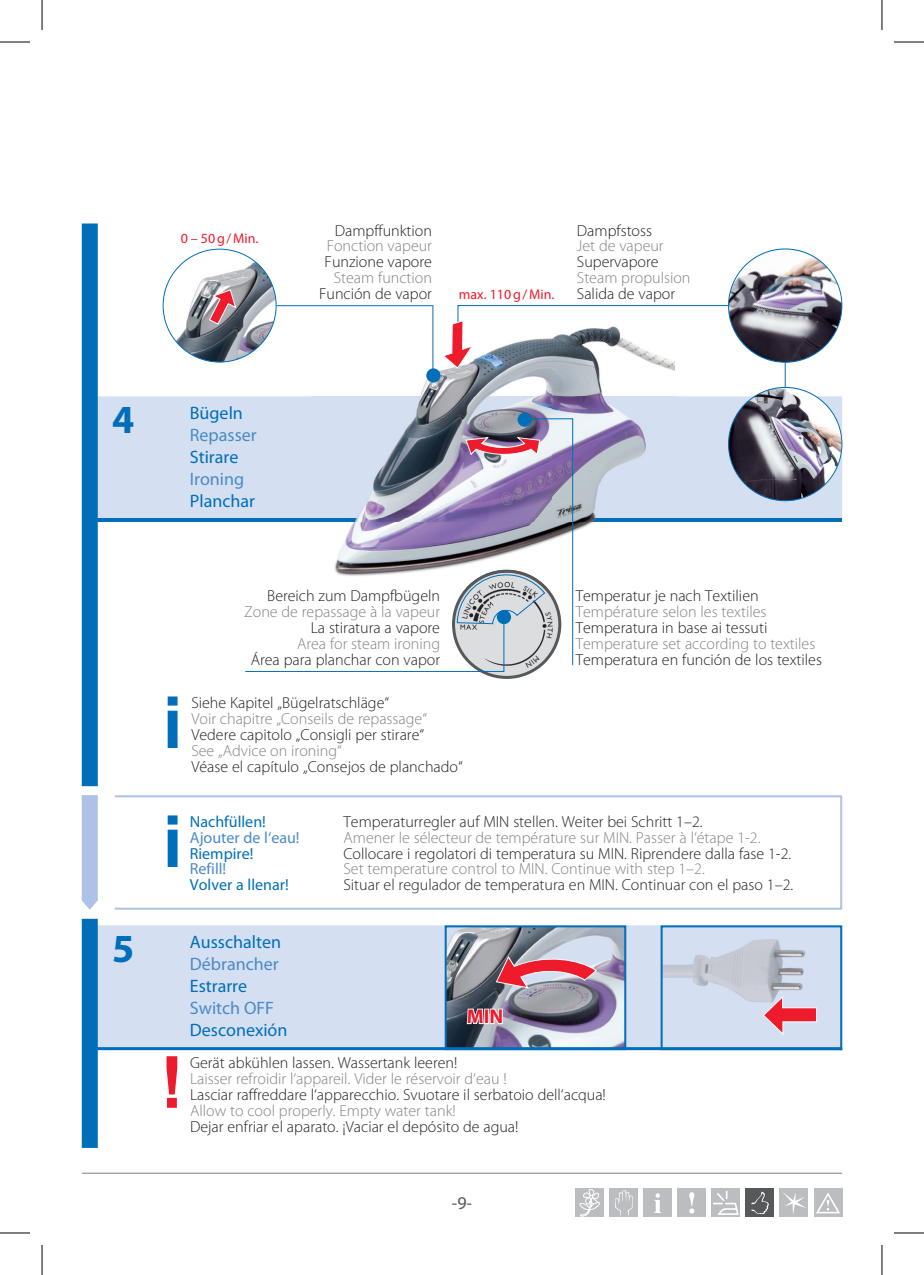
<style>
.page{position:relative;width:924px;height:1275px;background:#fff}
.page>*{position:absolute;margin:0;border:0;box-sizing:border-box;transform-origin:0 0}
.t1{font:700 72px "Arial";color:#006eb9}
.t2{font:700 72px "Arial";color:#ee1b2d}
.t3{font:700 40px "Myriad Pro";color:#006eb9}
.t4{font:700 20px "Myriad Pro";color:#ee1b2d}
.t5{font:18px "Myriad Pro";color:#006eb9}
.t6{font:18px "Myriad Pro";color:#4a8ac8}
.t7{font:18px "Myriad Pro";color:#57585a}
.t8{font:300 16px/32px "Myriad Pro";color:#231f20}
.t9{font:300 16px "Myriad Pro";color:#808285}
.t10{font:16px/32px "Myriad Pro";color:#006eb9}
.t11{font:16px "Myriad Pro";color:#4a8ac8}
.t12{font:14px "Myriad Pro";color:#ee1b2d}
</style>
<div class="page">
<hr style="left:82px;top:1172px;width:759px;height:1px;background:#808285">
<div style="left:98px;top:925px;width:740px;height:122px;background:#d4dff1"></div>
<img style="left:447px;top:928px;width:176px;height:119px">
<div style="left:444px;top:925px;width:182px;height:125px;border:2px solid #006eb9"></div>
<div style="left:98px;top:396px;width:743px;height:122px;background:#d4dff1"></div>
<hr style="left:92px;top:518px;width:749px;height:3px;background:#006eb9">
<img style="left:311px;top:305px;width:362px;height:283px">
<svg style="left:465px;top:946px;width:136px;height:94px"></svg>
<img style="left:663px;top:934px;width:153px;height:74px">
<div style="left:660px;top:925px;width:181px;height:125px;border:2px solid #006eb9"></div>
<svg style="left:761px;top:994px;width:56px;height:42px"></svg>
<div style="left:517px;top:412px;width:14px;height:15px;background:#006eb9;border-radius:50%"></div>
<div style="left:426px;top:368px;width:14px;height:14px;background:#006eb9;border-radius:50%"></div>
<svg style="left:276px;top:305px;width:157px;height:69px"></svg>
<img style="left:163px;top:249px;width:113px;height:113px;border-radius:56px">
<svg style="left:442px;top:305px;width:285px;height:69px"></svg>
<div style="left:82px;top:223px;width:16px;height:563px;background:#006eb9"></div>
<div style="left:82px;top:918px;width:16px;height:230px;background:#006eb9"></div>
<hr style="left:92px;top:1047px;width:749px;height:3px;background:#006eb9">
<svg style="left:208px;top:289px;width:29px;height:36px"></svg>
<svg style="left:82px;top:795px;width:16px;height:114px"></svg>
<div style="left:114px;top:795px;width:727px;height:114px;border:2px solid #adc2e4"></div>
<svg style="left:784px;top:362px;width:1px;height:25px"></svg>
<svg style="left:244px;top:418px;width:329px;height:261px"></svg>
<img style="left:728px;top:249px;width:113px;height:113px;border-radius:57px">
<img style="left:728px;top:387px;width:113px;height:114px;border-radius:57px">
<div style="left:643px;top:1188px;width:28px;height:29px;background:#bcbdc0"></div>
<svg style="left:654px;top:1193px;width:6px;height:20px"></svg>
<div style="left:745px;top:1188px;width:28px;height:29px;background:#57585a"></div>
<svg style="left:751px;top:1191px;width:17px;height:23px"></svg>
<div style="left:779px;top:1188px;width:28px;height:29px;background:#bcbdc0"></div>
<svg style="left:783px;top:1192px;width:23px;height:22px"></svg>
<div style="left:813px;top:1188px;width:28px;height:29px;background:#bcbdc0"></div>
<svg style="left:816px;top:1193px;width:24px;height:21px"></svg>
<div style="left:677px;top:1188px;width:28px;height:29px;background:#bcbdc0"></div>
<svg style="left:689px;top:1192px;width:5px;height:21px"></svg>
<div style="left:575px;top:1188px;width:28px;height:29px;background:#bcbdc0"></div>
<svg style="left:579px;top:1189px;width:21px;height:27px"></svg>
<div style="left:711px;top:1188px;width:28px;height:29px;background:#bcbdc0"></div>
<svg style="left:713px;top:1191px;width:26px;height:24px"></svg>
<div style="left:609px;top:1188px;width:28px;height:29px;background:#bcbdc0"></div>
<svg style="left:615px;top:1190px;width:17px;height:25px"></svg>
<hr style="left:0;top:42px;width:30px;height:1px;background:#000">
<hr style="left:893px;top:42px;width:30px;height:1px;background:#000">
<hr style="left:0;top:1232px;width:30px;height:1px;background:#000">
<hr style="left:893px;top:1232px;width:30px;height:1px;background:#000">
<hr style="left:42px;top:0;width:1px;height:30px;background:#000">
<hr style="left:42px;top:1245px;width:1px;height:30px;background:#000">
<hr style="left:881px;top:0;width:1px;height:30px;background:#000">
<hr style="left:881px;top:1245px;width:1px;height:30px;background:#000">
<p class="t12" style="left:181px;top:231px;width:79px">0 – 50 g / Min.</p>
<p class="t8" style="left:334px;top:214px;width:99px">Dampffunktion</p>
<p class="t9" style="left:326px;top:237px;width:107px">Fonction vapeur</p>
<p class="t8" style="left:324px;top:246px;width:109px">Funzione vapore</p>
<p class="t9" style="left:333px;top:269px;width:100px">Steam function</p>
<p class="t8" style="left:319px;top:278px;width:114px">Función de vapor</p>
<p class="t12" style="left:458px;top:287px;width:97px">max. 110 g / Min.</p>
<p class="t8" style="left:576px;top:214px;width:77px">Dampfstoss</p>
<p class="t9" style="left:576px;top:237px;width:88px">Jet de vapeur</p>
<p class="t8" style="left:576px;top:246px;width:83px">Supervapore</p>
<p class="t9" style="left:576px;top:269px;width:115px">Steam propulsion</p>
<p class="t8" style="left:576px;top:278px;width:100px">Salida de vapor</p>
<h2 class="t3" style="left:112px;top:397px;width:24px">4</h2>
<h2 class="t3" style="left:112px;top:926px;width:24px">5</h2>
<p class="t5" style="left:190px;top:403px;width:54px">Bügeln</p>
<p class="t6" style="left:190px;top:425px;width:68px">Repasser</p>
<p class="t5" style="left:190px;top:447px;width:50px">Stirare</p>
<p class="t5" style="left:190px;top:491px;width:67px">Planchar</p>
<p class="t6" style="left:190px;top:469px;width:56px">Ironing</p>
<h1 class="t1" style="left:162px;top:675px;width:22px">i</h1>
<p class="t8" style="left:267px;top:580px;width:174px">Bereich zum Dampfbügeln</p>
<p class="t9" style="left:244px;top:603px;width:197px">Zone de repassage à la vapeur</p>
<p class="t8" style="left:310px;top:612px;width:131px">La stiratura a vapore</p>
<p class="t9" style="left:297px;top:635px;width:144px">Area for steam ironing</p>
<p class="t8" style="left:250px;top:644px;width:191px">Área para planchar con vapor</p>
<p class="t8" style="left:191px;top:687px;width:199px">Siehe Kapitel „Bügelratschläge“</p>
<p class="t9" style="left:191px;top:710px;width:237px">Voir chapitre „Conseils de repassage“</p>
<p class="t8" style="left:191px;top:719px;width:273px">Vedere capitolo „Consigli per stirare“<br>Véase el capítulo „Consejos de planchado“</p>
<p class="t9" style="left:191px;top:742px;width:152px">See „Advice on ironing“</p>
<p class="t8" style="left:575px;top:580px;width:184px">Temperatur je nach Textilien</p>
<p class="t9" style="left:575px;top:603px;width:192px">Température selon les textiles</p>
<p class="t8" style="left:575px;top:612px;width:193px">Temperatura in base ai tessuti</p>
<p class="t9" style="left:575px;top:635px;width:241px">Temperature set according to textiles</p>
<p class="t8" style="left:575px;top:644px;width:248px">Temperatura en función de los textiles</p>
<h1 class="t1" style="left:162px;top:794px;width:22px">i</h1>
<p class="t10" style="left:190px;top:805px;width:77px">Nachfüllen!</p>
<p class="t11" style="left:190px;top:828px;width:111px">Ajouter de l‘eau!</p>
<p class="t10" style="left:190px;top:837px;width:100px">Riempire!<br>Volver a llenar!</p>
<p class="t11" style="left:190px;top:860px;width:38px">Refill!</p>
<p class="t8" style="left:343px;top:805px;width:360px">Temperaturregler auf MIN stellen. Weiter bei Schritt 1–2.</p>
<p class="t9" style="left:343px;top:828px;width:418px">Amener le sélecteur de température sur MIN. Passer à l‘étape 1-2.</p>
<p class="t8" style="left:343px;top:837px;width:451px">Collocare i regolatori di temperatura su MIN. Riprendere dalla fase 1-2.<br>Situar el regulador de temperatura en MIN. Continuar con el paso 1–2.</p>
<p class="t9" style="left:343px;top:860px;width:362px">Set temperature control to MIN. Continue with step 1–2.</p>
<p class="t5" style="left:190px;top:932px;width:93px">Ausschalten</p>
<p class="t6" style="left:190px;top:954px;width:90px">Débrancher</p>
<p class="t5" style="left:190px;top:976px;width:59px">Estrarre</p>
<p class="t5" style="left:190px;top:1020px;width:99px">Desconexión</p>
<p class="t6" style="left:190px;top:998px;width:86px">Switch OFF</p>
<p class="t4" style="left:466px;top:1005px;width:38px">MIN</p>
<h1 class="t2" style="left:160px;top:1035px;width:25px">!</h1>
<p class="t8" style="left:190px;top:1047px;width:269px">Gerät abkühlen lassen. Wassertank leeren!</p>
<p class="t9" style="left:190px;top:1069px;width:318px">Laisser refroidir l‘appareil. Vider le réservoir d‘eau !</p>
<p class="t8" style="left:190px;top:1079px;width:417px">Lasciar raffreddare l‘apparecchio. Svuotare il serbatoio dell‘acqua!<br>Dejar enfriar el aparato. ¡Vaciar el depósito de agua!</p>
<p class="t9" style="left:190px;top:1101px;width:267px">Allow to cool properly. Empty water tank!</p>
<p class="t7" style="left:451px;top:1192px;width:22px">-9-</p>
</div>
